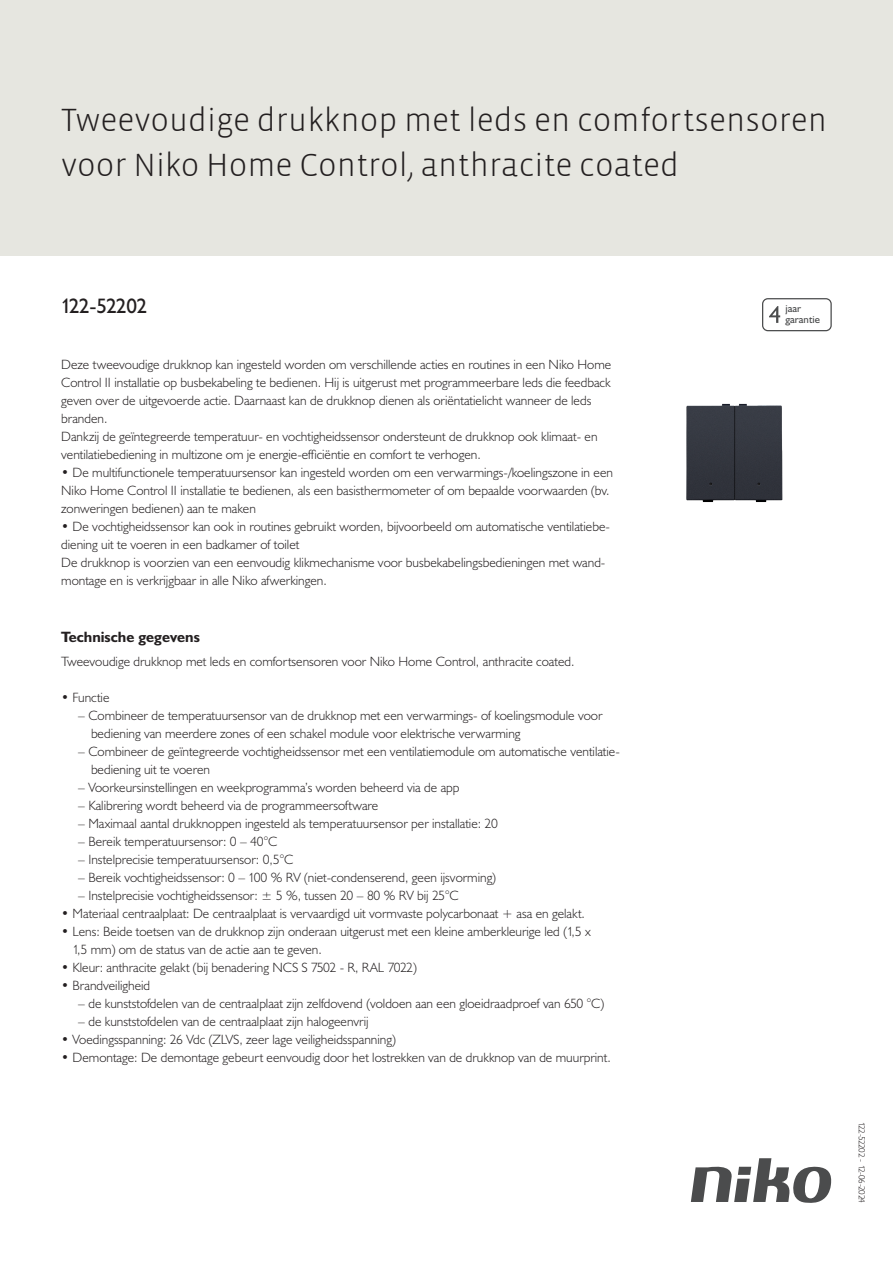
<style>
.page{position:relative;width:893px;height:1263px;background:#fff}
.page>*{position:absolute;margin:0;border:0;box-sizing:border-box;transform-origin:0 0}
.Title_datasheets{font:300 33px/45px "Vista Sans";color:#231f20}
.Article_number{font:21px "Humanist 521 BT";letter-spacing:-.03em;color:#231f20}
.Titles_parts{font:700 15px "Humanist 521 BT";color:#231f20}
.Platte_tekst_CAB{font:300 13.5px/18px "Humanist 521 BT";color:#231f20}
.USP_Bullets_level_2{font:300 13.5px/18px "Humanist 521 BT";color:#231f20}
.USP_Bullets{font:300 13.5px/18px "Humanist 521 BT";color:#231f20}
.t1{font:10.8px/10.8px "Humanist 521 BT";color:#4b4c4d}
.Revision{font:300 9px "Humanist 521 BT";letter-spacing:-.05em;color:#231f20}
</style>
<div class="page">
<svg style="left:691px;top:1158px;width:141px;height:45px"></svg>
<div style="left:0;top:0;width:893px;height:255px;background:#e6e6e0"></div>
<svg style="left:762px;top:298px;width:70px;height:33px"></svg>
<img style="left:686px;top:403px;width:97px;height:99px">
<p class="Title_datasheets" style="left:61px;top:98px;width:767px">Tweevoudige drukknop met leds en comfortsensoren voor Niko Home Control, anthracite coated</p>
<p class="Article_number" style="left:61px;top:293px;width:87px">122-52202</p>
<p class="t1" style="left:785px;top:303px;width:36px">jaar garantie</p>
<p class="Platte_tekst_CAB" style="left:61px;top:355px;width:551px">Deze tweevoudige drukknop kan ingesteld worden om verschillende acties en routines in een Niko Home Control II installatie op busbekabeling te bedienen. Hij is uitgerust met programmeerbare leds die feedback geven over de uitgevoerde actie. Daarnaast kan de drukknop dienen als oriëntatielicht wanneer de leds branden.<br>Dankzij de geïntegreerde temperatuur- en vochtigheidssensor ondersteunt de drukknop ook klimaat- en ventilatiebediening in multizone om je energie-efficiëntie en comfort te verhogen.</p>
<p class="Platte_tekst_CAB" style="left:61px;top:463px;width:553px">• De multifunctionele temperatuursensor kan ingesteld worden om een verwarmings-/koelingszone in een<br>Niko Home Control II installatie te bedienen, als een basisthermometer of om bepaalde voorwaarden (bv. zonweringen bedienen) aan te maken</p>
<p class="Platte_tekst_CAB" style="left:61px;top:517px;width:550px">• De vochtigheidssensor kan ook in routines gebruikt worden, bijvoorbeeld om automatische ventilatiebe&shy;diening uit te voeren in een badkamer of toilet<br>De drukknop is voorzien van een eenvoudig klikmechanisme voor busbekabelingsbedieningen met wand&shy;montage en is verkrijgbaar in alle Niko afwerkingen.</p>
<p class="Titles_parts" style="left:61px;top:627px;width:140px">Technische gegevens</p>
<p class="Platte_tekst_CAB" style="left:61px;top:652px;width:515px">Tweevoudige drukknop met leds en comfortsensoren voor Niko Home Control, anthracite coated.</p>
<p class="USP_Bullets" style="left:61px;top:688px;width:50px">• Functie</p>
<p class="USP_Bullets_level_2" style="left:91px;top:706px;width:513px;text-indent:-13px">– Combineer de temperatuursensor van de drukknop met een verwarmings- of koelingsmodule voor bediening van meerdere zones of een schakel module voor elektrische verwarming</p>
<p class="USP_Bullets_level_2" style="left:91px;top:742px;width:530px;text-indent:-13px">– Combineer de geïntegreerde vochtigheidssensor met een ventilatiemodule om automatische ventilatie&shy;bediening uit te voeren</p>
<p class="USP_Bullets_level_2" style="left:78px;top:778px;width:383px">– Voorkeursinstellingen en weekprogramma’s worden beheerd via de app</p>
<p class="USP_Bullets_level_2" style="left:78px;top:796px;width:302px">– Kalibrering wordt beheerd via de programmeersoftware</p>
<p class="USP_Bullets_level_2" style="left:78px;top:814px;width:421px">– Maximaal aantal drukknoppen ingesteld als temperatuursensor per installatie: 20</p>
<p class="USP_Bullets_level_2" style="left:78px;top:832px;width:201px">– Bereik temperatuursensor: 0 – 40°C</p>
<p class="USP_Bullets_level_2" style="left:78px;top:850px;width:217px">– Instelprecisie temperatuursensor: 0,5°C</p>
<p class="USP_Bullets_level_2" style="left:78px;top:868px;width:419px">– Bereik vochtigheidssensor: 0 – 100 % RV (niet-condenserend, geen ijsvorming)</p>
<p class="USP_Bullets_level_2" style="left:78px;top:886px;width:382px">– Instelprecisie vochtigheidssensor: ± 5 %, tussen 20 – 80 % RV bij 25°C</p>
<p class="USP_Bullets" style="left:61px;top:904px;width:525px">• Materiaal centraalplaat: De centraalplaat is vervaardigd uit vormvaste polycarbonaat + asa en gelakt.</p>
<p class="USP_Bullets" style="left:73px;top:922px;width:519px;text-indent:-12px">• Lens: Beide toetsen van de drukknop zijn onderaan uitgerust met een kleine amberkleurige led (1,5 x<br>1,5 mm) om de status van de actie aan te geven.</p>
<p class="USP_Bullets" style="left:61px;top:958px;width:357px">• Kleur: anthracite gelakt (bij benadering NCS S 7502 - R, RAL 7022)</p>
<p class="USP_Bullets" style="left:61px;top:976px;width:91px">• Brandveiligheid</p>
<p class="USP_Bullets_level_2" style="left:78px;top:994px;width:527px">– de kunststofdelen van de centraalplaat zijn zelfdovend (voldoen aan een gloeidraadproef van 650 °C)</p>
<p class="USP_Bullets_level_2" style="left:78px;top:1012px;width:292px">– de kunststofdelen van de centraalplaat zijn halogeenvrij</p>
<p class="USP_Bullets" style="left:61px;top:1030px;width:336px">• Voedingsspanning: 26 Vdc (ZLVS, zeer lage veiligheidsspanning)</p>
<p class="USP_Bullets" style="left:61px;top:1048px;width:551px">• Demontage: De demontage gebeurt eenvoudig door het lostrekken van de drukknop van de muurprint.</p>
<p class="Revision" style="left:868px;top:1122px;width:82px;rotate:90deg">122-52202 - 12-06-2024</p>
</div>
